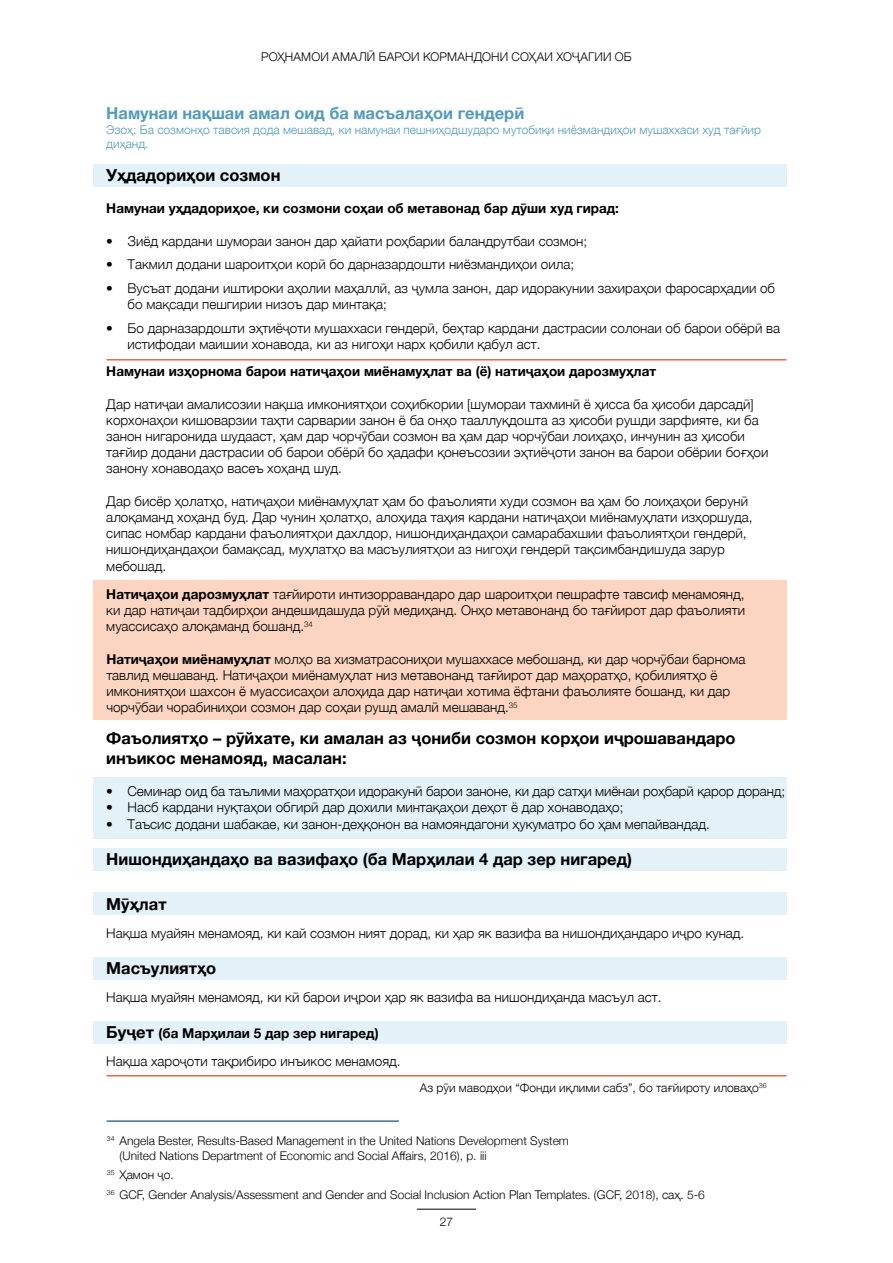
<style>
.page{position:relative;width:893px;height:1263px;background:#fff}
.page>*{position:absolute;margin:0;border:0;box-sizing:border-box;transform-origin:0 0}
.t1{font:700 16.5px/19.8px "Helvetica Neue";color:#000}
.t2{font:700 16.5px "Helvetica Neue";color:#539abc}
.t3{font:300 13.5px/16.2px "Helvetica Neue";color:#000}
.t4{font:700 13.5px "Helvetica Neue";color:#000}
.t5{font:300 12px/15px "Helvetica Neue";color:#000}
.t6{font:300 12px/14.4px "Helvetica Neue";color:#539abc}
.s1{font-weight:700}
.s2{font-weight:700;font-size:16.5px}
</style>
<div class="page">
<hr style="left:417px;top:1209px;width:59px;height:1px;background:#000">
<div style="left:94px;top:165px;width:693px;height:22px;background:#e2f2f8"></div>
<div style="left:94px;top:777px;width:693px;height:62px;background:#e2f2f8"></div>
<div style="left:94px;top:581px;width:693px;height:139px;background:#fbd5c1"></div>
<div style="left:94px;top:849px;width:693px;height:22px;background:#e2f2f8"></div>
<div style="left:94px;top:893px;width:693px;height:22px;background:#e2f2f8"></div>
<div style="left:94px;top:957px;width:693px;height:22px;background:#e2f2f8"></div>
<div style="left:94px;top:1021px;width:693px;height:23px;background:#e2f2f8"></div>
<hr style="left:107px;top:359px;width:679px;height:1px;background:#e63312">
<hr style="left:107px;top:1075px;width:679px;height:1px;background:#e63312">
<hr style="left:107px;top:1120px;width:292px;height:2px;background:#003f79">
<p class="t5" style="left:261px;top:48px;width:372px">РОҲНАМОИ АМАЛӢ БАРОИ КОРМАНДОНИ СОҲАИ ХОҶАГИИ ОБ</p>
<p class="t2" style="left:106px;top:100px;width:419px">Намунаи нақшаи амал оид ба масъалаҳои гендерӣ</p>
<p class="t6" style="left:106px;top:121px;width:656px">Эзоҳ: Ба созмонҳо тавсия дода мешавад, ки намунаи пешниҳодшударо мутобиқи ниёзмандиҳои мушаххаси худ тағйир диҳанд.</p>
<p class="t1" style="left:106px;top:166px;width:176px">Уҳдадориҳои созмон</p>
<p class="t4" style="left:106px;top:198px;width:514px">Намунаи уҳдадориҳое, ки созмони соҳаи об метавонад бар дӯши худ гирад:</p>
<p class="t3" style="left:106px;top:232px;width:482px">• Зиёд кардани шумораи занон дар ҳайати роҳбарии баландрутбаи созмон;</p>
<p class="t3" style="left:106px;top:255px;width:469px">• Такмил додани шароитҳои корӣ бо дарназардошти ниёзмандиҳои оила;</p>
<p class="t3" style="left:128px;top:279px;width:649px;text-indent:-21px">• Вусъат додани иштироки аҳолии маҳаллӣ, аз ҷумла занон, дар идоракунии захираҳои фаросарҳадии об бо мақсади пешгирии низоъ дар минтақа;</p>
<p class="t3" style="left:128px;top:319px;width:654px;text-indent:-21px">• Бо дарназардошти эҳтиёҷоти мушаххаси гендерӣ, беҳтар кардани дастрасии солонаи об барои обёрӣ ва истифодаи маишии хонавода, ки аз нигоҳи нарх қобили қабул аст.</p>
<p class="t4" style="left:106px;top:361px;width:551px">Намунаи изҳорнома барои натиҷаҳои миёнамуҳлат ва (ё) натиҷаҳои дарозмуҳлат</p>
<p class="t3" style="left:106px;top:395px;width:664px">Дар натиҷаи амалисозии нақша имкониятҳои соҳибкории [шумораи тахминӣ ё ҳисса ба ҳисоби дарсадӣ] корхонаҳои кишоварзии таҳти сарварии занон ё ба онҳо тааллуқдошта аз ҳисоби рушди зарфияте, ки ба занон нигаронида шудааст, ҳам дар чорчӯбаи созмон ва ҳам дар чорчӯбаи лоиҳаҳо, инчунин аз ҳисоби тағйир додани дастрасии об барои обёрӣ бо ҳадафи қонеъсозии эҳтиёҷоти занон ва барои обёрии боғҳои занону хонаводаҳо васеъ хоҳанд шуд.</p>
<p class="t3" style="left:106px;top:492px;width:648px">Дар бисёр ҳолатҳо, натиҷаҳои миёнамуҳлат ҳам бо фаъолияти худи созмон ва ҳам бо лоиҳаҳои берунӣ алоқаманд хоҳанд буд. Дар чунин ҳолатҳо, алоҳида таҳия кардани натиҷаҳои миёнамуҳлати изҳоршуда, сипас номбар кардани фаъолиятҳои дахлдор, нишондиҳандаҳои самарабахшии фаъолиятҳои гендерӣ, нишондиҳандаҳои бамақсад, муҳлатҳо ва масъулиятҳои аз нигоҳи гендерӣ тақсимбандишуда зарур мебошад.</p>
<p class="t3" style="left:106px;top:585px;width:640px;text-align:justify"><span class="s1">Натиҷаҳои дарозмуҳлат</span> тағйироти интизорравандаро дар шароитҳои пешрафте тавсиф менамоянд, ки дар натиҷаи тадбирҳои андешидашуда рӯй медиҳанд. Онҳо метавонанд бо тағйирот дар фаъолияти муассисаҳо алоқаманд бошанд.<sup>34</sup></p>
<p class="t3" style="left:106px;top:650px;width:641px"><span class="s1">Натиҷаҳои миёнамуҳлат</span> молҳо ва хизматрасониҳои мушаххасе мебошанд, ки дар чорчӯбаи барнома тавлид мешаванд. Натиҷаҳои миёнамуҳлат низ метавонанд тағйирот дар маҳоратҳо, қобилиятҳо ё имкониятҳои шахсон ё муассисаҳои алоҳида дар натиҷаи хотима ёфтани фаъолияте бошанд, ки дар чорчӯбаи чорабиниҳои созмон дар соҳаи рушд амалӣ мешаванд.<sup>35</sup></p>
<p class="t1" style="left:106px;top:729px;width:631px">Фаъолиятҳо – рӯйхате, ки амалан аз ҷониби созмон корҳои иҷрошавандаро инъикос менамояд, масалан:</p>
<p class="t3" style="left:106px;top:782px;width:680px">• Семинар оид ба таълими маҳоратҳои идоракунӣ барои заноне, ки дар сатҳи миёнаи роҳбарӣ қарор доранд;</p>
<p class="t3" style="left:106px;top:798px;width:519px">• Насб кардани нуқтаҳои обгирӣ дар дохили минтақаҳои деҳот ё дар хонаводаҳо;</p>
<p class="t3" style="left:106px;top:815px;width:605px">• Таъсис додани шабакае, ки занон-деҳқонон ва намояндагони ҳукуматро бо ҳам мепайвандад.</p>
<p class="t1" style="left:106px;top:849px;width:527px">Нишондиҳандаҳо ва вазифаҳо (ба Марҳилаи 4 дар зер нигаред)</p>
<p class="t1" style="left:106px;top:894px;width:62px">Мӯҳлат</p>
<p class="t3" style="left:106px;top:924px;width:640px">Нақша муайян менамояд, ки кай созмон ният дорад, ки ҳар як вазифа ва нишондиҳандаро иҷро кунад.</p>
<p class="t1" style="left:106px;top:958px;width:111px">Масъулиятҳо</p>
<p class="t3" style="left:106px;top:988px;width:557px">Нақша муайян менамояд, ки кӣ барои иҷрои ҳар як вазифа ва нишондиҳанда масъул аст.</p>
<p class="t3" style="left:106px;top:1018px;width:296px;line-height:28.2px"><span class="s2">Буҷет</span> <span class="s1">(ба Марҳилаи 5 дар зер нигаред)<br></span>Нақша хароҷоти тақрибиро инъикос менамояд.</p>
<p class="t5" style="left:420px;top:1079px;width:348px">Аз рӯи маводҳои “Фонди иқлими сабз”, бо тағйироту иловаҳо<sup>36</sup></p>
<p class="t5" style="left:120px;top:1132px;width:451px;text-indent:-13px"><sup>34</sup> Angela Bester, Results-Based Management in the United Nations Development System (United Nations Department of Economic and Social Affairs, 2016), p. iii</p>
<p class="t5" style="left:107px;top:1164px;width:600px;line-height:19.5px"><sup>35</sup> Ҳамон ҷо.<br><sup>36</sup> GCF, Gender Analysis/Assessment and Gender and Social Inclusion Action Plan Templates. (GCF, 2018), саҳ. 5-6</p>
<p class="t5" style="left:440px;top:1213px;width:15px">27</p>
</div>
